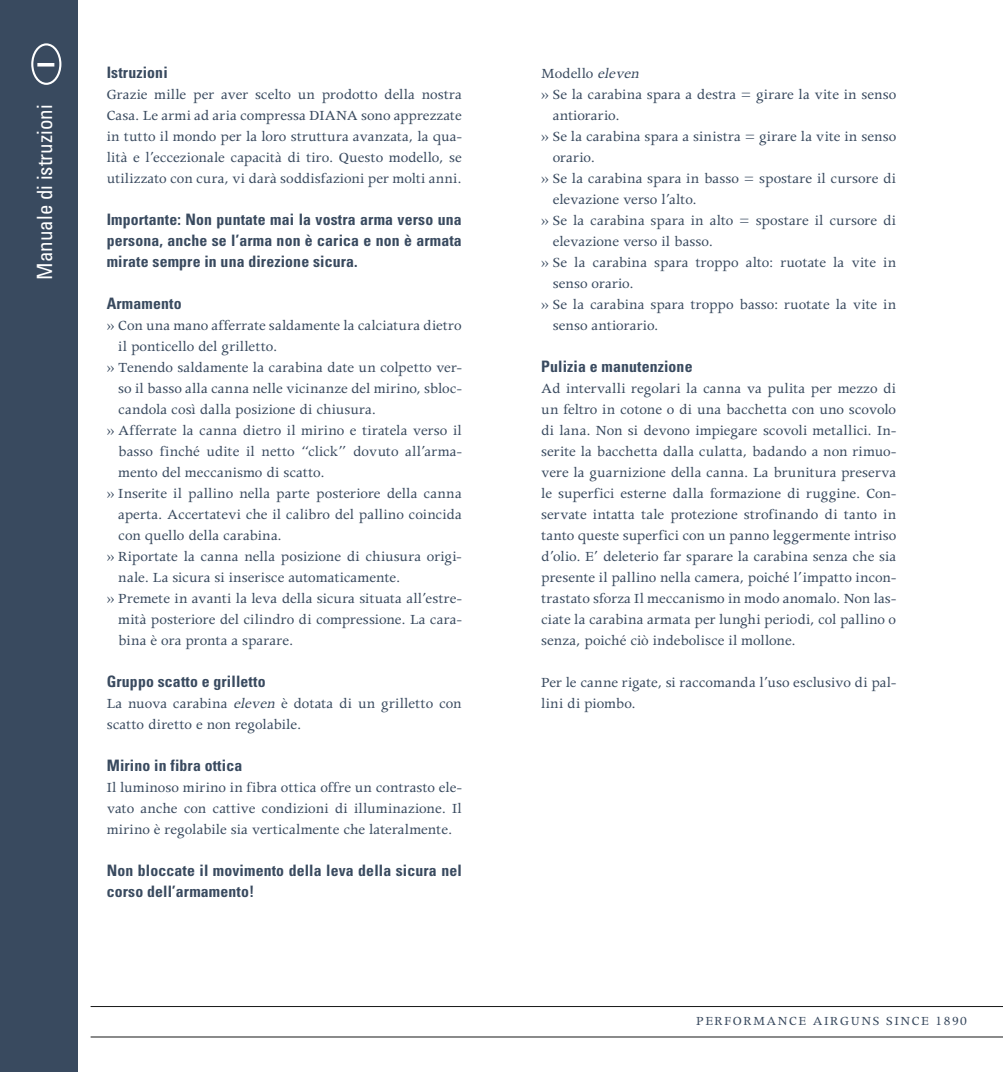
<style>
.page{position:relative;width:1003px;height:1072px;background:#fff}
.page>*{position:absolute;margin:0;border:0;box-sizing:border-box;transform-origin:0 0}
.t1{font:700 condensed 23.45px "Univers";color:#fff}
.t2{font:condensed 21px "Univers";color:#fff}
.Fließtext_Apolle_9_1{font:15.75px/21px "Apollo MT Std";letter-spacing:.005em;color:#394a5f}
.Headline_Univers_9_1{font:700 condensed 15.75px/21px "Univers";letter-spacing:.01em;color:#394a5f;text-align:justify}
.t3{font:14px "Apollo MT Std";letter-spacing:.115em;color:#394a5f}
.s1{font-style:italic}
</style>
<div class="page">
<div style="left:0;top:0;width:77px;height:1071px;background:#394a5f"></div>
<div style="left:31px;top:43px;width:30px;height:42px;border:2px solid #fff;border-radius:50%"></div>
<hr style="left:91px;top:1036px;width:911px;height:1px;background:#171818">
<hr style="left:91px;top:1006px;width:911px;height:1px;background:#171818">
<p class="t1" style="left:32px;top:68px;width:8px;rotate:-90deg">I</p>
<p class="t2" style="left:31px;top:280px;width:176px;rotate:-90deg">Manuale di istruzioni</p>
<p class="Headline_Univers_9_1" style="left:107px;top:62px;width:62px">Istruzioni</p>
<p class="Fließtext_Apolle_9_1" style="left:107px;top:85px;width:356px;text-align:justify">Grazie mille per aver scelto un prodotto della nostra Casa. Le armi ad aria compressa DIANA sono apprezzate in tutto il mondo per la loro struttura avanzata, la qua&shy;lità e l’eccezionale capacità di tiro. Questo modello, se utilizzato con cura, vi darà soddisfazioni per molti anni.</p>
<p class="Headline_Univers_9_1" style="left:107px;top:209px;width:356px">Importante: Non puntate mai la vostra arma verso una persona, anche se l’arma non è carica e non è armata mirate sempre in una direzione sicura.</p>
<p class="Headline_Univers_9_1" style="left:107px;top:293px;width:76px">Armamento</p>
<p class="Fließtext_Apolle_9_1" style="left:118px;top:316px;width:345px;text-indent:-12px">» Con una mano afferrate saldamente la calciatura dietro il ponticello del grilletto.</p>
<p class="Fließtext_Apolle_9_1" style="left:118px;top:358px;width:345px;text-align:justify;text-indent:-12px">» Tenendo saldamente la carabina date un colpetto ver&shy;so il basso alla canna nelle vicinanze del mirino, sbloc&shy;candola così dalla posizione di chiusura.</p>
<p class="Fließtext_Apolle_9_1" style="left:118px;top:421px;width:345px;text-align:justify;text-indent:-12px">» Afferrate la canna dietro il mirino e tiratela verso il basso finché udite il netto “click” dovuto all’arma&shy;mento del meccanismo di scatto.</p>
<p class="Fließtext_Apolle_9_1" style="left:118px;top:484px;width:345px;text-align:justify;text-indent:-12px">» Inserite il pallino nella parte posteriore della canna aperta. Accertatevi che il calibro del pallino coincida con quello della carabina.</p>
<p class="Fließtext_Apolle_9_1" style="left:118px;top:547px;width:345px;text-indent:-12px">» Riportate la canna nella posizione di chiusura origi&shy;nale. La sicura si inserisce automaticamente.</p>
<p class="Fließtext_Apolle_9_1" style="left:118px;top:589px;width:345px;text-align:justify;text-indent:-12px">» Premete in avanti la leva della sicura situata all’estre&shy;mità posteriore del cilindro di compressione. La cara&shy;bina è ora pronta a sparare.</p>
<p class="Headline_Univers_9_1" style="left:107px;top:671px;width:160px">Gruppo scatto e grilletto</p>
<p class="Fließtext_Apolle_9_1" style="left:107px;top:694px;width:356px">La nuova carabina <span class="s1">eleven</span> è dotata di un grilletto con scatto diretto e non regolabile.</p>
<p class="Headline_Univers_9_1" style="left:107px;top:755px;width:137px">Mirino in fibra ottica</p>
<p class="Fließtext_Apolle_9_1" style="left:107px;top:778px;width:356px;text-align:justify">Il luminoso mirino in fibra ottica offre un contrasto ele&shy;vato anche con cattive condizioni di illuminazione. Il mirino è regolabile sia verticalmente che lateralmente.</p>
<p class="Headline_Univers_9_1" style="left:107px;top:860px;width:356px">Non bloccate il movimento della leva della sicura nel corso dell’armamento!</p>
<p class="Fließtext_Apolle_9_1" style="left:541px;top:64px;width:103px">Modello <span class="s1">eleven</span></p>
<p class="Fließtext_Apolle_9_1" style="left:552px;top:85px;width:345px;text-indent:-12px">» Se la carabina spara a destra = girare la vite in senso antiorario.</p>
<p class="Fließtext_Apolle_9_1" style="left:552px;top:127px;width:345px;text-indent:-12px">» Se la carabina spara a sinistra = girare la vite in senso orario.</p>
<p class="Fließtext_Apolle_9_1" style="left:552px;top:169px;width:345px;text-indent:-12px">» Se la carabina spara in basso = spostare il cursore di elevazione verso l’alto.</p>
<p class="Fließtext_Apolle_9_1" style="left:552px;top:211px;width:345px;text-indent:-12px">» Se la carabina spara in alto = spostare il cursore di elevazione verso il basso.</p>
<p class="Fließtext_Apolle_9_1" style="left:552px;top:253px;width:345px;text-indent:-12px">» Se la carabina spara troppo alto: ruotate la vite in senso orario.</p>
<p class="Fließtext_Apolle_9_1" style="left:552px;top:295px;width:345px;text-indent:-12px">» Se la carabina spara troppo basso: ruotate la vite in senso antiorario.</p>
<p class="Headline_Univers_9_1" style="left:541px;top:356px;width:153px">Pulizia e manutenzione</p>
<p class="Fließtext_Apolle_9_1" style="left:541px;top:379px;width:356px;text-align:justify">Ad intervalli regolari la canna va pulita per mezzo di un feltro in cotone o di una bacchetta con uno scovolo di lana. Non si devono impiegare scovoli metallici. In&shy;serite la bacchetta dalla culatta, badando a non rimuo&shy;vere la guarnizione della canna. La brunitura preserva le superfici esterne dalla formazione di ruggine. Con&shy;servate intatta tale protezione strofinando di tanto in tanto queste superfici con un panno leggermente intriso d’olio. E’ deleterio far sparare la carabina senza che sia presente il pallino nella camera, poiché l’impatto incon&shy;trastato sforza Il meccanismo in modo anomalo. Non las&shy;ciate la carabina armata per lunghi periodi, col pallino o senza, poiché ciò indebolisce il mollone.</p>
<p class="Fließtext_Apolle_9_1" style="left:541px;top:673px;width:356px">Per le canne rigate, si raccomanda l’uso esclusivo di pal&shy;lini di piombo.</p>
<p class="t3" style="left:696px;top:1013px;width:272px">PERFORMANCE AIRGUNS SINCE 1890</p>
</div>
